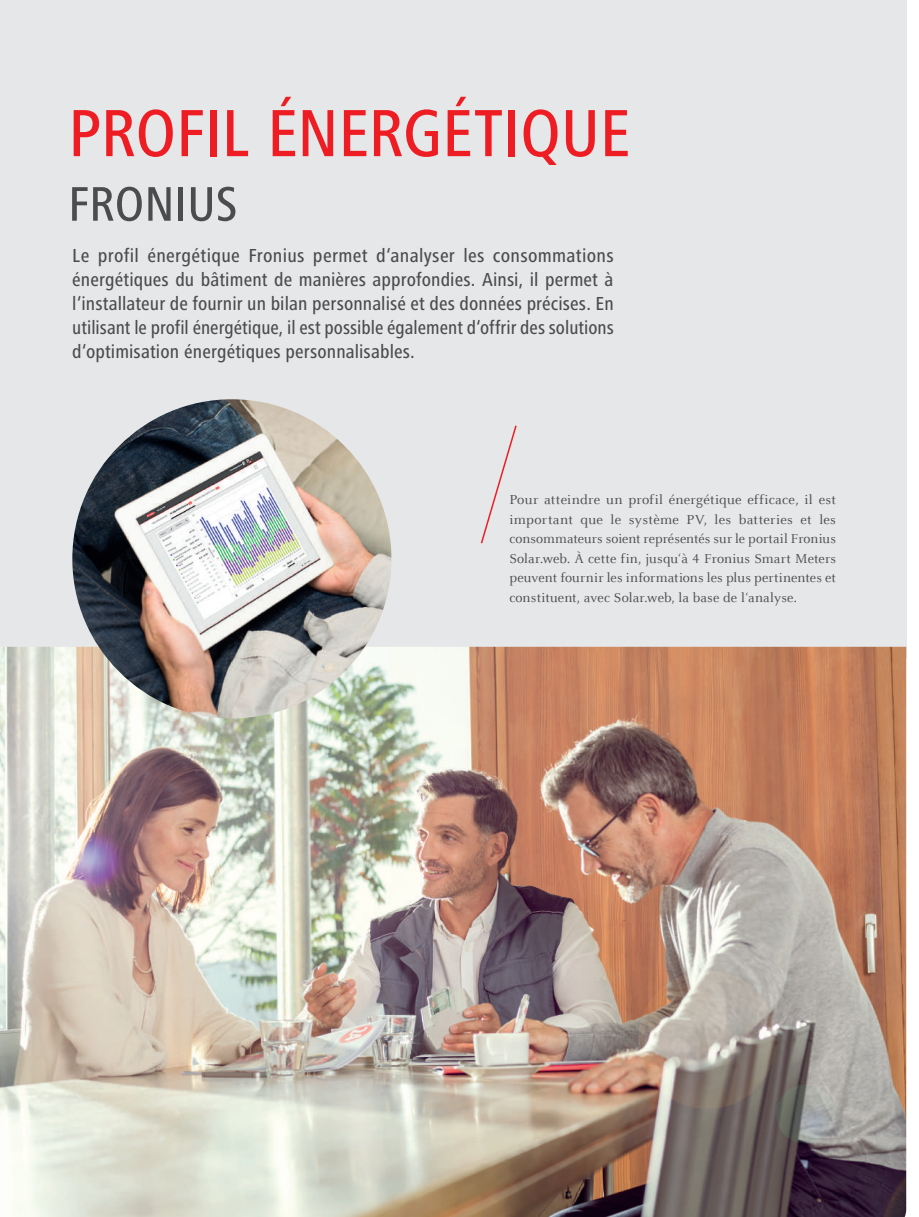
<style>
.page{position:relative;width:919px;height:1217px;background:#fff}
.page>*{position:absolute;margin:0;border:0;box-sizing:border-box;transform-origin:0 0}
.t1{font:500 condensed 69px "Frutiger Next LTW1 G";letter-spacing:-.005em;color:#ee1d23}
.t2{font:500 condensed 50.25px "Frutiger Next LTW1 G";color:#4b4c4d}
.t3{font:500 condensed 19.5px/24px "Frutiger Next LTW1 G";letter-spacing:.005em;color:#4b4c4d;text-align:justify}
.t4{font:14.25px/19.5px "Celeste Offc Pro";letter-spacing:.01em;color:#4b4c4d;text-align:justify}
</style>
<div class="page">
<div style="left:0;top:0;width:906px;height:657px;background:#e6e7e9"></div>
<img style="left:0;top:646px;width:906px;height:570px">
<img style="left:72px;top:399px;width:319px;height:319px;border-radius:159px">
<svg style="left:480px;top:425px;width:37px;height:119px"></svg>
<h1 class="t1" style="left:68px;top:94px;width:564px">PROFIL ÉNERGÉTIQUE</h1>
<h2 class="t2" style="left:68px;top:175px;width:171px">FRONIUS</h2>
<p class="t3" style="left:72px;top:243px;width:543px">Le profil énergétique Fronius permet d‘analyser les consommations énergétiques du bâtiment de manières approfondies. Ainsi, il permet à l‘installateur de fournir un bilan personnalisé et des données précises. En utilisant le profil énergétique, il est possible également d‘offrir des solutions d‘optimisation énergétiques personnalisables.</p>
<p class="t4" style="left:509px;top:490px;width:328px">Pour atteindre un profil énergétique efficace, il est important que le système PV, les batteries et les consommateurs soient représentés sur le portail Fronius Solar.web. À cette fin, jusqu‘à 4 Fronius Smart Meters peuvent fournir les informations les plus pertinentes et constituent, avec Solar.web, la base de l‘analyse.</p>
</div>
